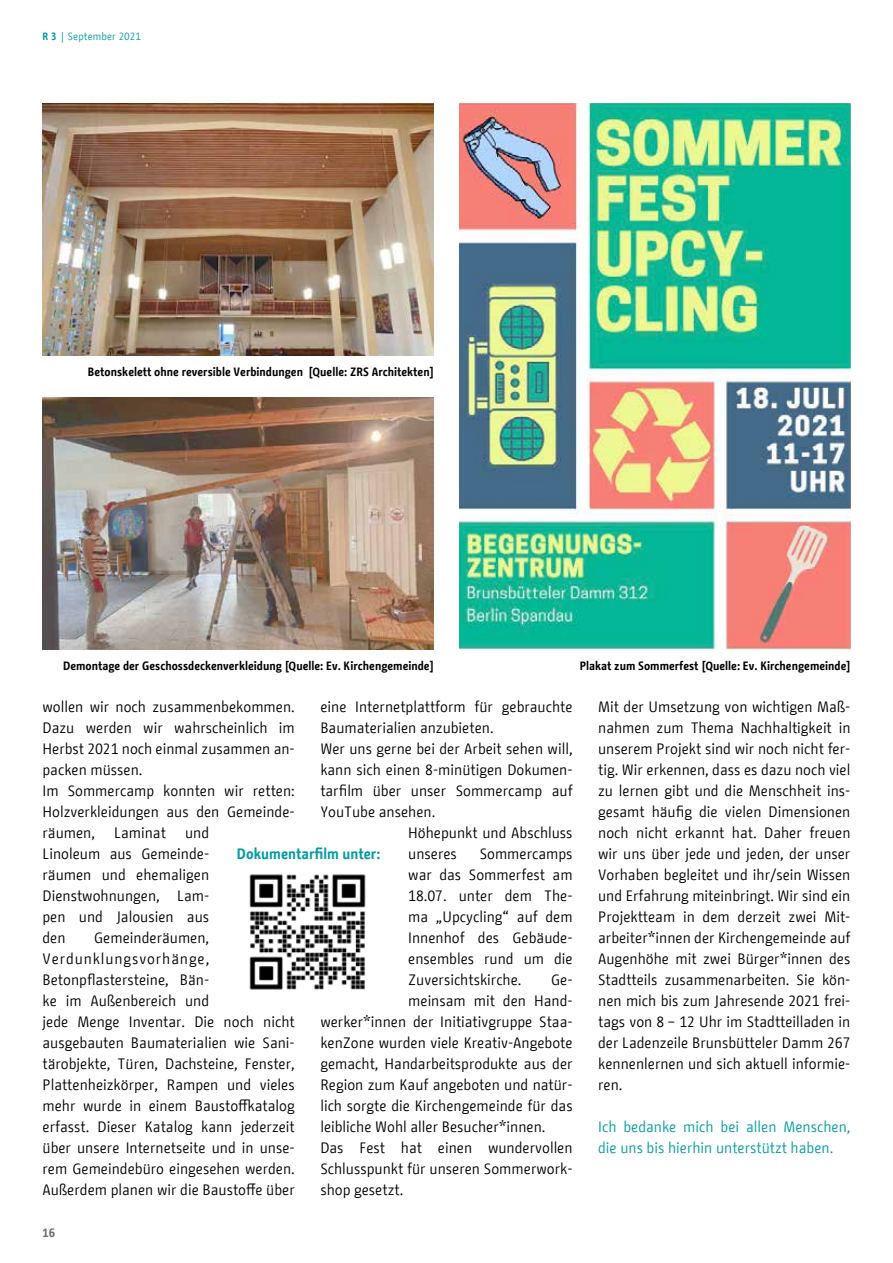
<style>
.page{position:relative;width:893px;height:1263px;background:#fff}
.page>*{position:absolute;margin:0;border:0;box-sizing:border-box;transform-origin:0 0}
.t1{font:15px/21px "BMF Change";color:#000;text-align:justify}
.t2{font:15px/21px "BMF Change";color:#009ba4}
.t3{font:700 15px "BMF Change";color:#009ba4}
.t4{font:700 12px "BMF Change";color:#000}
.t5{font:700 12px "BMF Change";color:#706f6f}
.t6{font:10.5px "BMF Change";letter-spacing:.01em;color:#009ba4}
.s1{font-weight:700}
</style>
<div class="page">
<img style="left:249px;top:874px;width:117px;height:116px">
<img style="left:459px;top:103px;width:391px;height:546px">
<img style="left:43px;top:397px;width:391px;height:252px">
<img style="left:43px;top:103px;width:391px;height:252px">
<p class="t6" style="left:43px;top:29px;width:100px"><span class="s1">R 3</span> | September 2021</p>
<p class="t4" style="left:88px;top:363px;width:347px">Betonskelett ohne reversible Verbindungen [Quelle: ZRS Architekten]</p>
<p class="t4" style="left:63px;top:657px;width:372px">Demontage der Geschossdeckenverkleidung [Quelle: Ev. Kirchengemeinde]</p>
<p class="t4" style="left:580px;top:657px;width:272px">Plakat zum Sommerfest [Quelle: Ev. Kirchengemeinde]</p>
<p class="t1" style="left:320px;top:697px;width:254px">eine Internetplattform für gebrauchte</p>
<p class="t1" style="left:320px;top:718px;width:175px">Baumaterialien anzubieten.</p>
<p class="t1" style="left:320px;top:739px;width:254px">Wer uns gerne bei der Arbeit sehen will,</p>
<p class="t1" style="left:320px;top:760px;width:254px">kann sich einen 8-minütigen Dokumen-</p>
<p class="t1" style="left:320px;top:781px;width:254px">tarfilm über unser Sommercamp auf</p>
<p class="t1" style="left:320px;top:802px;width:117px">YouTube ansehen.</p>
<p class="t1" style="left:408px;top:823px;width:166px">Höhepunkt und Abschluss</p>
<p class="t1" style="left:408px;top:844px;width:50px">unseres</p>
<p class="t1" style="left:43px;top:697px;width:254px;text-align:left">wollen wir noch zusammenbekommen.<br>Dazu werden wir wahrscheinlich im<br>Herbst 2021 noch einmal zusammen an&shy;packen müssen.<br>Im Sommercamp konnten wir retten:<br>Holzverkleidungen aus den Gemeinde&shy;räumen,</p>
<p class="t1" style="left:43px;top:823px;width:168px;text-indent:143px">und Linoleum aus Gemeinde&shy;räumen und ehemaligen Dienstwohnungen, Lam&shy;pen und Jalousien aus den</p>
<p class="t1" style="left:114px;top:823px;width:53px">Laminat</p>
<p class="t3" style="left:237px;top:843px;width:145px">Dokumentarfilm unter:</p>
<p class="t1" style="left:408px;top:844px;width:166px;text-indent:71px">Sommercamps war das Sommerfest am 18.07. unter dem The&shy;ma „Upcycling“ auf dem Innenhof des Gebäude&shy;ensembles rund um die Zuversichtskirche.</p>
<p class="t1" style="left:43px;top:928px;width:254px;text-align:left;text-indent:52px">Gemeinderäumen, Verdunklungsvorhänge, Betonpflastersteine, Bän-<br>ke im Außenbereich und<br>jede Menge Inventar. Die noch nicht ausgebauten Baumaterialien wie Sani&shy;tärobjekte, Türen, Dachsteine, Fenster, Plattenheizkörper, Rampen und vieles mehr wurde in einem Baustoffkatalog erfasst. Dieser Katalog kann jederzeit über unsere Internetseite und in unse&shy;rem Gemeindebüro eingesehen werden.<br>Außerdem planen wir die Baustoffe über</p>
<p class="t1" style="left:551px;top:970px;width:23px">Ge-</p>
<p class="t1" style="left:408px;top:991px;width:166px">meinsam mit den Hand-</p>
<p class="t1" style="left:320px;top:1012px;width:254px">werker*innen der Initiativgruppe Staa-</p>
<p class="t1" style="left:320px;top:1033px;width:254px">kenZone wurden viele Kreativ-Angebote</p>
<p class="t1" style="left:320px;top:1054px;width:254px">gemacht, Handarbeitsprodukte aus der</p>
<p class="t1" style="left:320px;top:1075px;width:254px">Region zum Kauf angeboten und natür-</p>
<p class="t1" style="left:320px;top:1096px;width:254px">lich sorgte die Kirchengemeinde für das</p>
<p class="t1" style="left:320px;top:1117px;width:227px">leibliche Wohl aller Besucher*innen.</p>
<p class="t1" style="left:320px;top:1138px;width:254px">Das Fest hat einen wundervollen</p>
<p class="t1" style="left:320px;top:1159px;width:254px">Schlusspunkt für unseren Sommerwork-</p>
<p class="t1" style="left:320px;top:1180px;width:84px">shop gesetzt.</p>
<p class="t5" style="left:43px;top:1224px;width:14px">16</p>
<p class="t1" style="left:598px;top:697px;width:254px">Mit der Umsetzung von wichtigen Maß&shy;nahmen zum Thema Nachhaltigkeit in unserem Projekt sind wir noch nicht fer&shy;tig. Wir erkennen, dass es dazu noch viel zu lernen gibt und die Menschheit ins&shy;gesamt häufig die vielen Dimensionen noch nicht erkannt hat. Daher freuen wir uns über jede und jeden, der unser Vorhaben begleitet und ihr/sein Wissen und Erfahrung miteinbringt. Wir sind ein Projektteam in dem derzeit zwei Mit&shy;arbeiter*innen der Kirchengemeinde auf Augenhöhe mit zwei Bürger*innen des Stadtteils zusammenarbeiten. Sie kön&shy;nen mich bis zum Jahresende 2021 frei&shy;tags von 8 – 12 Uhr im Stadtteilladen in der Ladenzeile Brunsbütteler Damm 267 kennenlernen und sich aktuell informie&shy;ren.</p>
<p class="t2" style="left:598px;top:1117px;width:254px">Ich bedanke mich bei allen Menschen, die uns bis hierhin unterstützt haben.</p>
</div>
